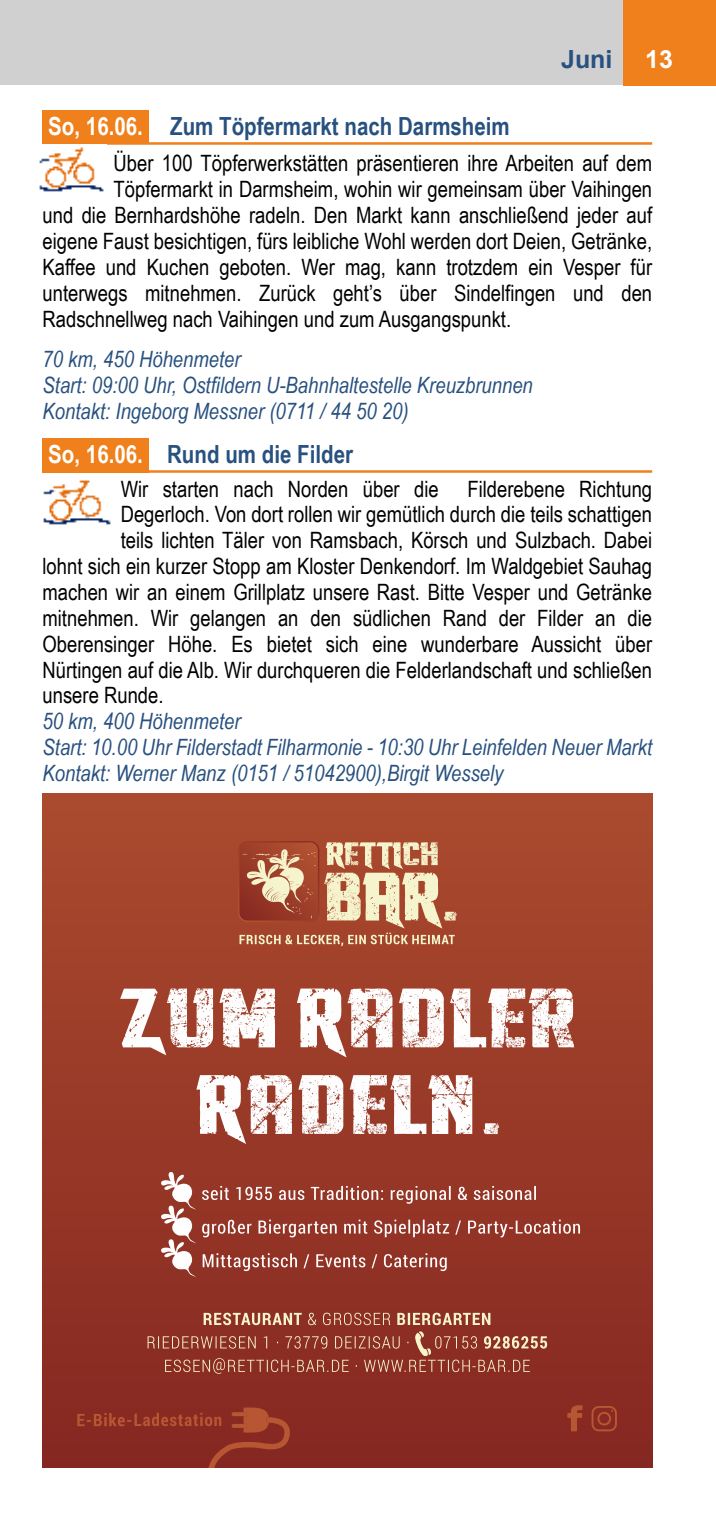
<style>
.page{position:relative;width:716px;height:1531px;background:#fff}
.page>*{position:absolute;margin:0;border:0;box-sizing:border-box;transform-origin:0 0}
.t1{font:700 25px "Arial Narrow";color:#285180}
.t2{font:700 25px "Arial";color:#285180}
.t3{font:700 25px "Arial";color:#fff}
.t4{font:22.5px "Arial Narrow";color:#000}
.t5{font:italic 22.5px/25.8px "Arial Narrow";color:#285180}
.s1{color:#fff}
</style>
<div class="page">
<div style="left:0;top:0;width:702px;height:85px;background:#d0d0d0"></div>
<div style="left:624px;top:0;width:92px;height:85px;background:#ef801b"></div>
<hr style="left:43px;top:470px;width:609px;height:3px;background:#ef801b">
<div style="left:43px;top:438px;width:106px;height:35px;background:#ef801b"></div>
<hr style="left:43px;top:142px;width:609px;height:3px;background:#ef801b">
<div style="left:43px;top:110px;width:106px;height:33px;background:#ef801b"></div>
<img style="left:39px;top:147px;width:65px;height:45px">
<img style="left:43px;top:480px;width:68px;height:45px">
<div style="left:43px;top:794px;width:609px;height:673px;background:linear-gradient(to bottom,#ab4a2e,#852721)"></div>
<svg style="left:196px;top:1075px;width:303px;height:69px"></svg>
<svg style="left:120px;top:988px;width:454px;height:69px"></svg>
<svg style="left:238px;top:841px;width:81px;height:81px"></svg>
<svg style="left:239px;top:842px;width:218px;height:104px"></svg>
<svg style="left:77px;top:1407px;width:213px;height:60px"></svg>
<svg style="left:204px;top:1312px;width:286px;height:13px"></svg>
<svg style="left:148px;top:1331px;width:399px;height:43px"></svg>
<svg style="left:591px;top:1406px;width:26px;height:25px"></svg>
<svg style="left:567px;top:1405px;width:15px;height:26px"></svg>
<svg style="left:203px;top:1253px;width:244px;height:18px"></svg>
<svg style="left:202px;top:1219px;width:378px;height:18px"></svg>
<svg style="left:202px;top:1186px;width:334px;height:18px"></svg>
<svg style="left:161px;top:1171px;width:35px;height:106px"></svg>
<p class="t1" style="left:48px;top:117px;width:463px"><span class="s1">So, 16.06.</span> Zum Töpfermarkt nach Darmsheim</p>
<p class="t2" style="left:561px;top:49px;width:53px">Juni</p>
<p class="t3" style="left:645px;top:49px;width:29px">13</p>
<p class="t4" style="left:114px;top:155px;width:540px">Über 100 Töpferwerkstätten präsentieren ihre Arbeiten auf dem</p>
<p class="t4" style="left:114px;top:181px;width:540px">Töpfermarkt in Darmsheim, wohin wir gemeinsam über Vaihingen</p>
<p class="t4" style="left:43px;top:207px;width:611px">und die Bernhardshöhe radeln. Den Markt kann anschließend jeder auf</p>
<p class="t4" style="left:43px;top:233px;width:611px">eigene Faust besichtigen, fürs leibliche Wohl werden dort Deien, Getränke,</p>
<p class="t4" style="left:43px;top:258px;width:611px">Kaffee und Kuchen geboten. Wer mag, kann trotzdem ein Vesper für</p>
<p class="t4" style="left:43px;top:284px;width:611px">unterwegs mitnehmen. Zurück geht’s über Sindelfingen und den</p>
<p class="t4" style="left:43px;top:310px;width:470px">Radschnellweg nach Vaihingen und zum Ausgangspunkt.</p>
<p class="t5" style="left:43px;top:348px;width:492px">70 km, 450 Höhenmeter<br>Start: 09:00 Uhr, Ostfildern U-Bahnhaltestelle Kreuzbrunnen<br>Kontakt: Ingeborg Messner (0711 / 44 50 20)</p>
<p class="t1" style="left:48px;top:445px;width:306px"><span class="s1">So, 16.06.</span> Rund um die Filder</p>
<p class="t4" style="left:121px;top:480px;width:319px">Wir starten nach Norden über die</p>
<p class="t4" style="left:467px;top:480px;width:186px">Filderebene Richtung</p>
<p class="t4" style="left:121px;top:506px;width:533px">Degerloch. Von dort rollen wir gemütlich durch die teils schattigen</p>
<p class="t4" style="left:121px;top:532px;width:533px">teils lichten Täler von Ramsbach, Körsch und Sulzbach. Dabei</p>
<p class="t4" style="left:43px;top:558px;width:611px">lohnt sich ein kurzer Stopp am Kloster Denkendorf. Im Waldgebiet Sauhag</p>
<p class="t4" style="left:43px;top:584px;width:611px">machen wir an einem Grillplatz unsere Rast. Bitte Vesper und Getränke</p>
<p class="t4" style="left:43px;top:609px;width:611px">mitnehmen. Wir gelangen an den südlichen Rand der Filder an die</p>
<p class="t4" style="left:43px;top:635px;width:611px">Oberensinger Höhe. Es bietet sich eine wunderbare Aussicht über</p>
<p class="t4" style="left:43px;top:661px;width:611px">Nürtingen auf die Alb. Wir durchqueren die Felderlandschaft und schließen</p>
<p class="t4" style="left:43px;top:687px;width:123px">unsere Runde.</p>
<p class="t5" style="left:43px;top:710px;width:611px">50 km, 400 Höhenmeter<br>Start: 10.00 Uhr Filderstadt Filharmonie - 10:30 Uhr Leinfelden Neuer Markt<br>Kontakt: Werner Manz (0151 / 51042900),Birgit Wessely</p>
</div>
